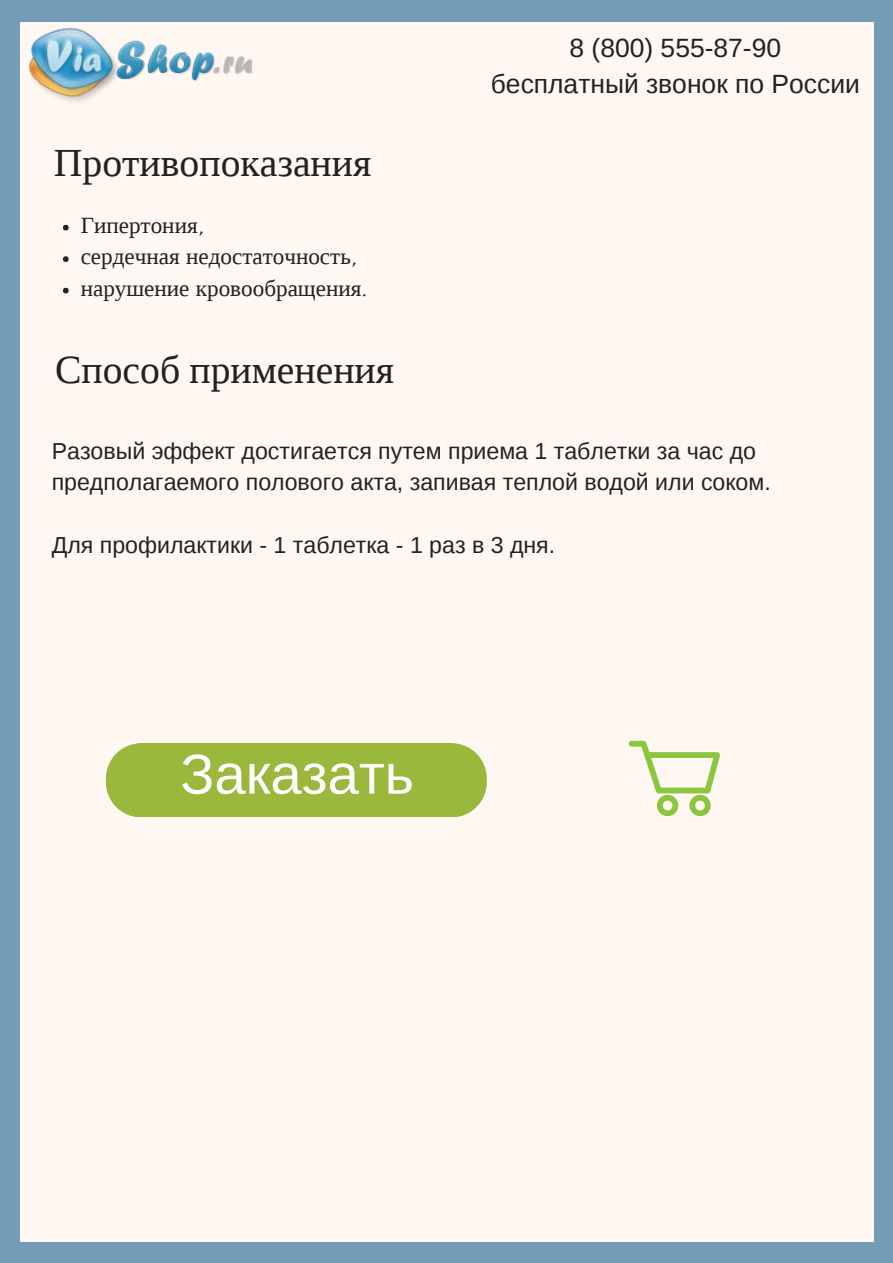
<style>
.page{position:relative;width:893px;height:1263px;background:#fff}
.page>*{position:absolute;margin:0;border:0;box-sizing:border-box;transform-origin:0 0}
.t1{font:56.4px "Liberation Sans";color:#fff}
.t2{font:39.6px "Liberation Serif";color:#222}
.t3{font:26.4px "Liberation Sans";color:#222}
.t4{font:26.4px "Arimo";color:#222}
.t5{font:23.1px/31.5px "Liberation Sans";color:#222}
.t6{font:23.1px/31.5px "Liberation Serif";color:#222}
.s1{font-family:"Luthier"}
.s2{font-family:"Arimo"}
</style>
<div class="page">
<div style="left:1px;top:0;width:891px;height:1262px;background:#fff8f2"></div>
<div style="left:874px;top:1242px;width:18px;height:20px;background:#749bb7"></div>
<div style="left:0;top:20px;width:19px;height:1224px;background:#749bb7"></div>
<div style="left:0;top:1242px;width:19px;height:20px;background:#749bb7"></div>
<div style="left:874px;top:20px;width:18px;height:1224px;background:#749bb7"></div>
<div style="left:18px;top:1242px;width:857px;height:20px;background:#749bb7"></div>
<div style="left:874px;top:0;width:18px;height:21px;background:#749bb7"></div>
<div style="left:0;top:0;width:19px;height:21px;background:#749bb7"></div>
<div style="left:18px;top:0;width:857px;height:21px;background:#749bb7"></div>
<img style="left:29px;top:27px;width:223px;height:75px">
<svg style="left:63px;top:225px;width:6px;height:5px"></svg>
<svg style="left:63px;top:256px;width:6px;height:6px"></svg>
<svg style="left:63px;top:288px;width:6px;height:5px"></svg>
<div style="left:140px;top:743px;width:313px;height:73px;background:#99b83c"></div>
<svg style="left:453px;top:743px;width:34px;height:73px"></svg>
<svg style="left:106px;top:743px;width:34px;height:73px"></svg>
<svg style="left:628px;top:741px;width:91px;height:75px"></svg>
<h2 class="t2" style="left:54px;top:141px;width:319px">Противопоказания</h2>
<p class="t6" style="left:81px;top:209px;width:287px">Гипертония<span class="s1">,<br></span>сердечная недостаточность<span class="s1">, </span>нарушение кровообращения<span class="s1">.</span></p>
<h2 class="t2" style="left:55px;top:348px;width:340px">Способ применения</h2>
<p class="t4" style="left:569px;top:33px;width:213px">8 (800) 555-87-90</p>
<p class="t3" style="left:491px;top:69px;width:370px">бесплатный звонок по России</p>
<p class="t5" style="left:52px;top:435px;width:720px">Разовый эффект достигается путем приема <span class="s2">1</span> таблетки за час до предполагаемого полового акта<span class="s2">,</span> запивая теплой водой или соком<span class="s2">.</span></p>
<p class="t5" style="left:52px;top:529px;width:505px">Для профилактики <span class="s2">- 1</span> таблетка <span class="s2">- 1</span> раз в <span class="s2">3</span> дня<span class="s2">.</span></p>
<h1 class="t1" style="left:180px;top:743px;width:235px">Заказать</h1>
</div>
